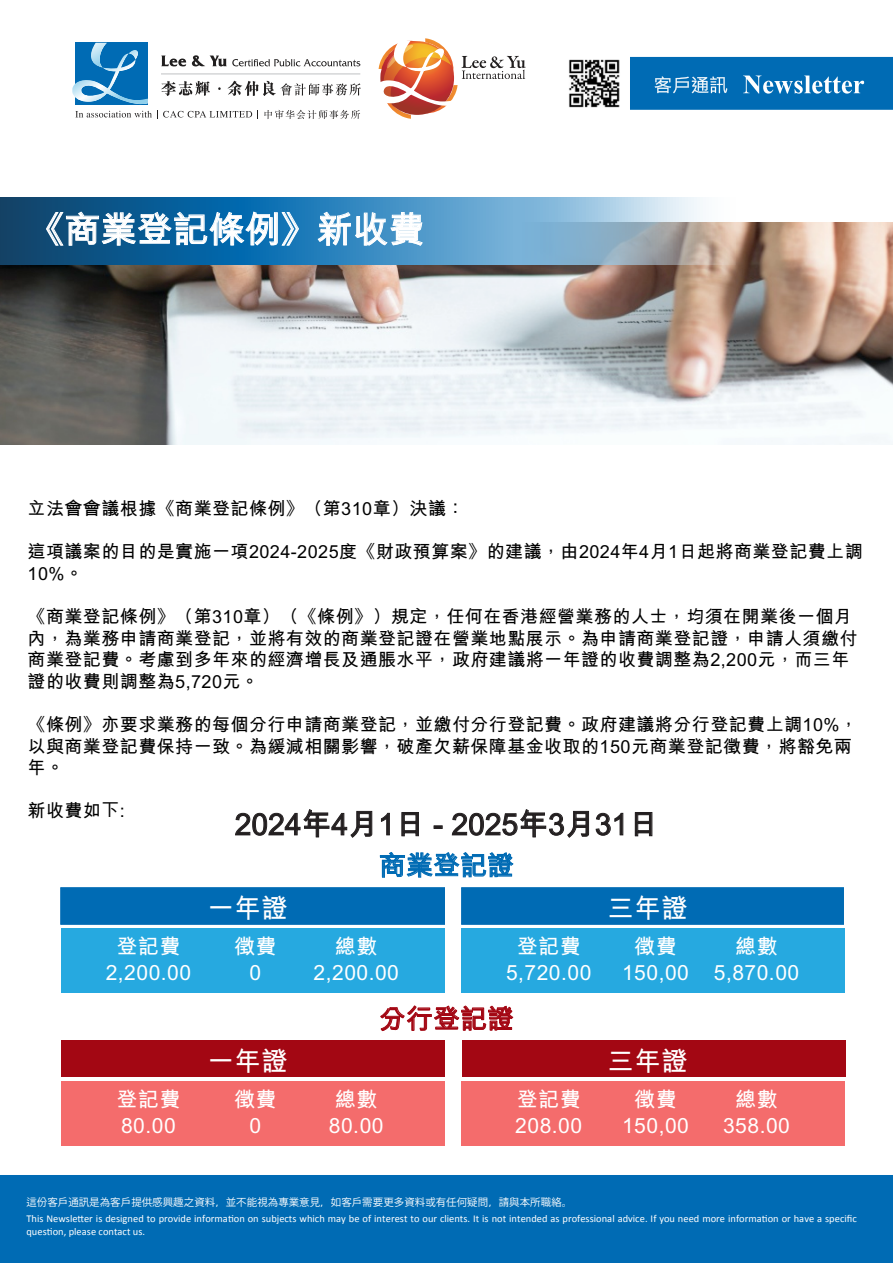
<style>
.page{position:relative;width:893px;height:1263px;background:#fff}
.page>*{position:absolute;margin:0;border:0;box-sizing:border-box;transform-origin:0 0}
.t1{font:700 36px "M Hei HK";color:#fff}
.t2{font:700 30px "M Hei HK";color:#231f20}
.t3{font:700 27px "M Hei HK";color:#fff}
.t4{font:700 27px "M Hei HK";color:#006bb4}
.t5{font:700 27px "M Hei HK";color:#a30713}
.t6{font:700 21px "M Hei HK";letter-spacing:.025em;color:#fff}
.t7{font:700 18px/21.6px "M Hei HK";letter-spacing:.025em;color:#000}
.t8{font:10.5px/12.6px "Calibri";color:#fff}
.t9{font:10.5px "Koz Go Pr 6 N";color:#fff}
</style>
<div class="page">
<div style="left:60px;top:887px;width:385px;height:37px;background:#006bb4;border:1px solid #006bb4"></div>
<div style="left:461px;top:887px;width:383px;height:37px;background:#006bb4;border:1px solid #006bb4"></div>
<div style="left:61px;top:928px;width:383px;height:64px;background:#26a9e0"></div>
<img style="left:569px;top:59px;width:51px;height:49px">
<svg style="left:630px;top:57px;width:263px;height:53px;background:#1677ba"></svg>
<svg style="left:378px;top:38px;width:148px;height:81px"></svg>
<svg style="left:72px;top:43px;width:289px;height:76px"></svg>
<div style="left:0;top:1175px;width:893px;height:88px;background:#006bb4"></div>
<img style="left:0;top:223px;width:893px;height:221px">
<svg style="left:235px;top:809px;width:137px;height:29px"></svg>
<svg style="left:381px;top:813px;width:9px;height:22px"></svg>
<svg style="left:401px;top:812px;width:18px;height:24px"></svg>
<svg style="left:434px;top:825px;width:8px;height:4px"></svg>
<svg style="left:452px;top:809px;width:137px;height:29px"></svg>
<svg style="left:595px;top:813px;width:28px;height:23px"></svg>
<svg style="left:635px;top:812px;width:17px;height:24px"></svg>
<svg style="left:380px;top:852px;width:134px;height:26px"></svg>
<div style="left:462px;top:928px;width:383px;height:64px;background:#26a9e0"></div>
<div style="left:61px;top:1040px;width:383px;height:36px;background:#a30713"></div>
<div style="left:462px;top:1040px;width:384px;height:36px;background:#a30713"></div>
<div style="left:61px;top:1081px;width:383px;height:65px;background:#f46c6c"></div>
<svg style="left:380px;top:1005px;width:133px;height:26px"></svg>
<div style="left:462px;top:1081px;width:383px;height:65px;background:#f46c6c"></div>
<svg style="left:0;top:197px;width:736px;height:67px;background:#5d93b8"></svg>
<svg style="left:46px;top:211px;width:253px;height:35px;background:#4b8ab4"></svg>
<svg style="left:317px;top:212px;width:106px;height:34px;background:#71acd3"></svg>
<h1 class="t1" style="left:29px;top:203px;width:397px">《商業登記條例》新收費</h1>
<p class="t7" style="left:28px;top:496px;width:438px">立法會會議根據《商業登記條例》（第310章）決議：</p>
<p class="t7" style="left:28px;top:539px;width:837px">這項議案的目的是實施一項2024-2025度《財政預算案》的建議，由2024年4月1日起將商業登記費上調<br>10%。</p>
<p class="t7" style="left:28px;top:604px;width:831px">《商業登記條例》（第310章）（《條例》）規定，任何在香港經營業務的人士，均須在開業後一個月內，為業務申請商業登記，並將有效的商業登記證在營業地點展示。為申請商業登記證，申請人須繳付商業登記費。考慮到多年來的經濟增長及通脹水平，政府建議將一年證的收費調整為2,200元，而三年證的收費則調整為5,720元。</p>
<p class="t7" style="left:28px;top:712px;width:832px">《條例》亦要求業務的每個分行申請商業登記，並繳付分行登記費。政府建議將分行登記費上調10%，以與商業登記費保持一致。為緩減相關影響，破產欠薪保障基金收取的150元商業登記徵費，將豁免兩年。</p>
<p class="t7" style="left:28px;top:798px;width:99px">新收費如下:</p>
<h2 class="t2" style="left:235px;top:802px;width:425px">2024年4月1日 - 2025年3月31日</h2>
<h3 class="t4" style="left:379px;top:846px;width:136px">商業登記證</h3>
<h3 class="t3" style="left:207px;top:888px;width:82px">一年證</h3>
<p class="t6" style="left:116px;top:931px;width:66px">登記費</p>
<p class="t6" style="left:234px;top:931px;width:44px">徵費</p>
<p class="t6" style="left:335px;top:931px;width:44px">總數</p>
<p class="t6" style="left:106px;top:957px;width:87px">2,200.00</p>
<p class="t6" style="left:249px;top:957px;width:13px">0</p>
<p class="t6" style="left:314px;top:957px;width:87px">2,200.00</p>
<h3 class="t3" style="left:607px;top:888px;width:82px">三年證</h3>
<p class="t6" style="left:517px;top:931px;width:66px">登記費</p>
<p class="t6" style="left:634px;top:931px;width:44px">徵費</p>
<p class="t6" style="left:735px;top:931px;width:44px">總數</p>
<p class="t6" style="left:506px;top:957px;width:87px">5,720.00</p>
<p class="t6" style="left:622px;top:957px;width:179px">150,00 5,870.00</p>
<h3 class="t5" style="left:379px;top:999px;width:136px">分行登記證</h3>
<h3 class="t3" style="left:207px;top:1041px;width:82px">一年證</h3>
<p class="t6" style="left:116px;top:1084px;width:66px">登記費</p>
<p class="t6" style="left:234px;top:1084px;width:44px">徵費</p>
<p class="t6" style="left:335px;top:1084px;width:44px">總數</p>
<p class="t6" style="left:121px;top:1110px;width:56px">80.00</p>
<p class="t6" style="left:249px;top:1110px;width:13px">0</p>
<p class="t6" style="left:329px;top:1110px;width:56px">80.00</p>
<h3 class="t3" style="left:607px;top:1041px;width:82px">三年證</h3>
<p class="t6" style="left:517px;top:1084px;width:66px">登記費</p>
<p class="t6" style="left:634px;top:1084px;width:44px">徵費</p>
<p class="t6" style="left:735px;top:1084px;width:44px">總數</p>
<p class="t6" style="left:515px;top:1110px;width:68px">208.00</p>
<p class="t6" style="left:622px;top:1110px;width:68px">150,00</p>
<p class="t6" style="left:723px;top:1110px;width:68px">358.00</p>
<p class="t9" style="left:26px;top:1196px;width:547px">這份客戶通訊是為客戶提供感興趣之資料，並不能視為專業意見，如客戶需要更多資料或有任何疑問，請與本所職絡。</p>
<p class="t8" style="left:26px;top:1212px;width:832px">This Newsletter is designed to provide information on subjects which may be of interest to our clients. It is not intended as professional advice. If you need more information or have a specific question, please contact us.</p>
</div>
